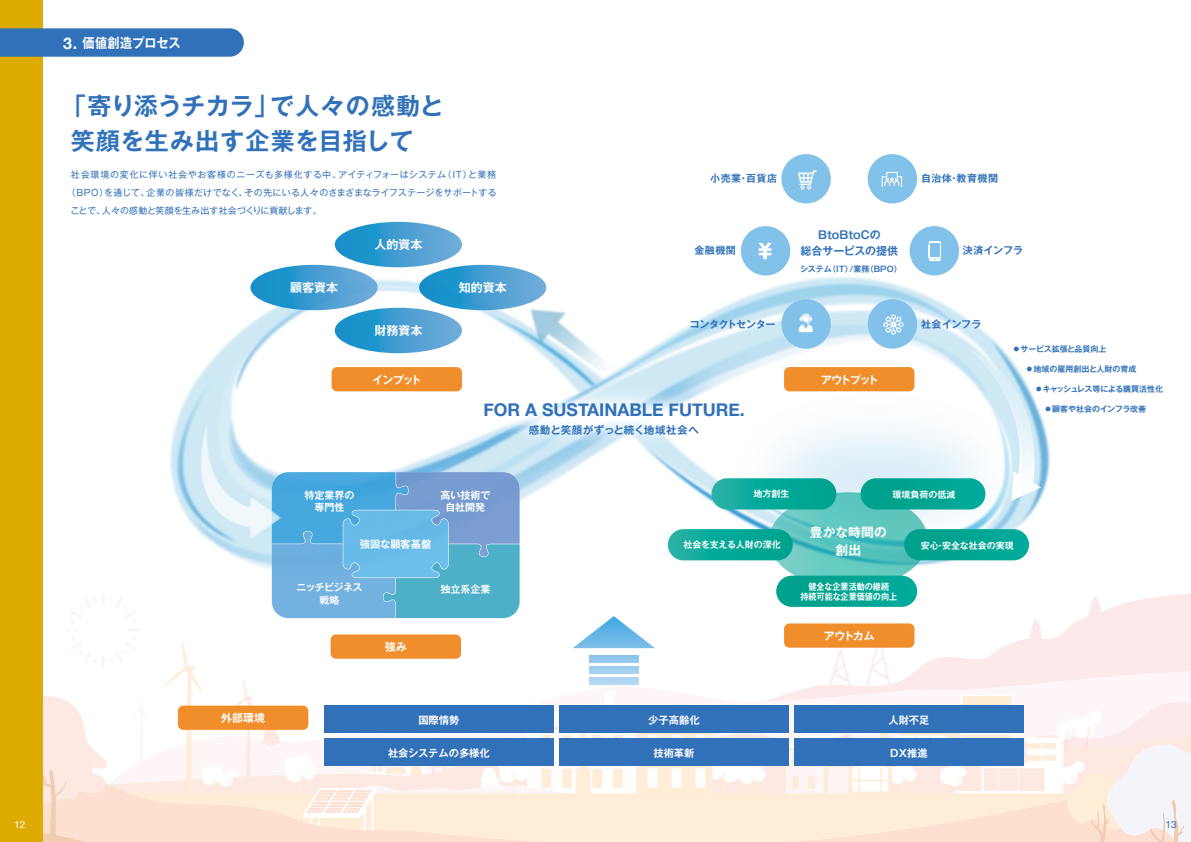
<style>
.page{position:relative;width:1191px;height:842px;background:#fff}
.page>*{position:absolute;margin:0;border:0;box-sizing:border-box;transform-origin:0 0}
.t1{font:700 24px/35px "Gothic MB101 Pro De";letter-spacing:.015em;color:#3071b9}
.t2{font:700 17.6px "Helvetica Neue";color:#3071b9}
.t3{font:700 13.5px "Gothic MB101 Pro De";letter-spacing:.02em;color:#fff;scale:.9 1}
.t4{font:700 12.7px/18px "Gothic MB101 Pro De";letter-spacing:.01em;color:#fff;text-align:center}
.t5{font:700 12px "Gothic MB101 Pro De";color:#fff}
.t6{font:700 11px "Gothic MB101 Pro De";letter-spacing:-.1em;color:#fff}
.t7{font:700 11px/16px "Gothic MB101 Pro De";color:#3071b9;text-align:center}
.t8{font:700 10.6px "Gothic MB101 Pro De";letter-spacing:.035em;color:#3071b9}
.t9{font:700 10.3px "Gothic MB101 Pro De";color:#fff}
.t10{font:700 10px "Gothic MB101 Pro De";letter-spacing:.025em;color:#3071b9}
.t11{font:700 10px/12.5px "Gothic MB101 Pro De";color:#fff;text-align:center}
.t12{font:700 10px "Gothic MB101 Pro De";letter-spacing:-.025em;color:#3071b9}
.t13{font:700 10px/12.6px "Gothic MB101 Pro De";letter-spacing:-.06em;color:#fff;text-align:center}
.t14{font:10px "Helvetica Neue";color:#fff}
.t15{font:10px "Helvetica Neue";color:#3071b9}
.t16{font:9px "Gothic MB101 Pro";letter-spacing:.025em;color:#3071b9}
.t17{font:9px "Gothic MB101 Pro";letter-spacing:.07em;color:#3071b9}
.t18{font:700 9px "Gothic MB101 Pro De";color:#fff}
.t19{font:9px "Gothic MB101 Pro";letter-spacing:-.005em;color:#3071b9}
.t20{font:700 9px/10.9px "Gothic MB101 Pro De";color:#fff;text-align:center;scale:.9 1}
.t21{font:700 8px "Gothic MB101 Pro De";color:#3071b9}
.t22{font:700 8px "Gothic MB101 Pro De";letter-spacing:-.045em;color:#3071b9}
.s1{font-family:"Helvetica Neue";font-size:16px}
.s2{font-family:"Koz Go Pr 6 N";font-weight:400}
</style>
<div class="page">
<img style="left:43px;top:221px;width:1148px;height:621px">
<div style="left:330px;top:634px;width:131px;height:25px;background:#f18e2c;border-radius:5px"></div>
<div style="left:784px;top:623px;width:130px;height:25px;background:#f18e2c;border-radius:5px"></div>
<svg style="left:668px;top:478px;width:361px;height:129px"></svg>
<div style="left:331px;top:367px;width:131px;height:24px;background:#f18e2c;border-radius:5px"></div>
<svg style="left:250px;top:222px;width:296px;height:131px"></svg>
<div style="left:178px;top:706px;width:130px;height:24px;background:#f18e2c;border-radius:5px"></div>
<div style="left:324px;top:706px;width:229px;height:27px;background:#3071b9"></div>
<div style="left:324px;top:738px;width:229px;height:28px;background:#3071b9"></div>
<div style="left:559px;top:706px;width:229px;height:27px;background:#3071b9"></div>
<div style="left:559px;top:738px;width:229px;height:28px;background:#3071b9"></div>
<div style="left:794px;top:706px;width:229px;height:27px;background:#3071b9"></div>
<div style="left:794px;top:738px;width:229px;height:28px;background:#3071b9"></div>
<svg style="left:572px;top:616px;width:83px;height:32px"></svg>
<div style="left:589px;top:655px;width:49px;height:7px;background:#90c5ec"></div>
<div style="left:589px;top:666px;width:49px;height:7px;background:#a2ceef"></div>
<div style="left:589px;top:677px;width:49px;height:7px;background:#b2d6f1"></div>
<svg style="left:737px;top:223px;width:56px;height:56px"></svg>
<svg style="left:763px;top:248px;width:4px;height:11px"></svg>
<svg style="left:781px;top:154px;width:50px;height:50px"></svg>
<svg style="left:906px;top:223px;width:56px;height:56px"></svg>
<div style="left:930px;top:243px;width:9px;height:13px;background:#82c1ea"></div>
<svg style="left:864px;top:296px;width:56px;height:56px"></svg>
<svg style="left:867px;top:154px;width:50px;height:50px"></svg>
<svg style="left:778px;top:296px;width:56px;height:56px;background:#a6d3ef"></svg>
<div style="left:784px;top:367px;width:130px;height:24px;background:#f18e2c;border-radius:5px"></div>
<svg style="left:200px;top:406px;width:319px;height:212px"></svg>
<div style="left:0;top:0;width:43px;height:842px;background:#deac00"></div>
<svg style="left:0;top:28px;width:244px;height:29px;background:#3775ba"></svg>
<h3 class="t3" style="left:63px;top:32px;width:132px"><span class="s1">3.</span> 価値創造プロセス</h3>
<h1 class="t1" style="left:71px;top:85px;width:374px;text-indent:-9px">「寄り添うチカラ」で人々の感動と笑顔を生み出す企業を目指して</h1>
<p class="t17" style="left:71px;top:167px;width:427px">社会環境の変化に伴い社会やお客様のニーズも多様化する中、アイティフォーはシステム（IT）と業務</p>
<p class="t16" style="left:67px;top:185px;width:431px">（BPO）を通じて、企業の皆様だけでなく、その先にいる人々のさまざまなライフステージをサポートする</p>
<p class="t19" style="left:70px;top:203px;width:253px">ことで、人々の感動と笑顔を生み出す社会づくりに貢献します。</p>
<h3 class="t5" style="left:374px;top:234px;width:49px">人的資本</h3>
<h3 class="t5" style="left:290px;top:277px;width:49px">顧客資本</h3>
<h3 class="t5" style="left:459px;top:277px;width:49px">知的資本</h3>
<h3 class="t5" style="left:374px;top:320px;width:49px">財務資本</h3>
<p class="t10" style="left:710px;top:170px;width:68px">小売業・百貨店</p>
<p class="t10" style="left:921px;top:170px;width:78px">自治体・教育機関</p>
<p class="t10" style="left:694px;top:242px;width:43px">金融機関</p>
<h3 class="t7" style="left:800px;top:225px;width:99px">BtoBtoCの<br>総合サービスの提供</h3>
<p class="t21" style="left:800px;top:262px;width:103px">システム（IT）/業務（BPO）</p>
<p class="t10" style="left:963px;top:242px;width:62px">決済インフラ</p>
<p class="t12" style="left:689px;top:315px;width:87px">コンタクトセンター</p>
<p class="t10" style="left:921px;top:315px;width:62px">社会インフラ</p>
<h3 class="t6" style="left:373px;top:370px;width:51px">インプット</h3>
<h2 class="t2" style="left:483px;top:399px;width:263px">FOR A SUSTAINABLE FUTURE.</h2>
<h3 class="t8" style="left:529px;top:421px;width:172px">感動と笑顔がずっと続く地域社会へ</h3>
<h3 class="t6" style="left:820px;top:370px;width:59px">アウトプット</h3>
<p class="t11" style="left:304px;top:488px;width:51px">特定業界の専門性</p>
<p class="t11" style="left:440px;top:488px;width:51px">高い技術で自社開発</p>
<p class="t18" style="left:753px;top:486px;width:37px">地方創生</p>
<p class="t18" style="left:892px;top:487px;width:64px">環境負荷の低減</p>
<p class="t21" style="left:1012px;top:343px;width:96px"><span class="s2">●</span>サービス拡張と品質向上</p>
<p class="t21" style="left:1025px;top:363px;width:112px"><span class="s2">●</span>地域の雇用創出と人財の育成</p>
<p class="t22" style="left:1035px;top:383px;width:130px"><span class="s2">●</span>キャッシュレス等による購買活性化</p>
<p class="t21" style="left:1044px;top:403px;width:103px"><span class="s2">●</span>顧客や社会のインフラ改善</p>
<p class="t9" style="left:360px;top:535px;width:73px">強固な顧客基盤</p>
<h3 class="t4" style="left:810px;top:521px;width:78px">豊かな時間の創出</h3>
<p class="t18" style="left:683px;top:537px;width:99px">社会を支える人財の深化</p>
<p class="t18" style="left:920px;top:538px;width:94px">安心・安全な社会の実現</p>
<p class="t13" style="left:297px;top:580px;width:67px">ニッチビジネス戦略</p>
<p class="t11" style="left:440px;top:582px;width:51px">独立系企業</p>
<p class="t20" style="left:800px;top:580px;width:109px">健全な企業活動の継続<br>持続可能な企業価値の向上</p>
<h3 class="t6" style="left:385px;top:638px;width:23px">強み</h3>
<h3 class="t6" style="left:824px;top:627px;width:52px">アウトカム</h3>
<h3 class="t6" style="left:221px;top:709px;width:45px">外部環境</h3>
<p class="t9" style="left:418px;top:711px;width:43px">国際情勢</p>
<p class="t9" style="left:388px;top:744px;width:103px">社会システムの多様化</p>
<p class="t9" style="left:648px;top:711px;width:53px">少子高齢化</p>
<p class="t9" style="left:653px;top:744px;width:43px">技術革新</p>
<p class="t9" style="left:888px;top:711px;width:43px">人財不足</p>
<p class="t9" style="left:890px;top:744px;width:39px">DX推進</p>
<p class="t14" style="left:14px;top:818px;width:13px">12</p>
<p class="t15" style="left:1165px;top:818px;width:13px">13</p>
</div>
